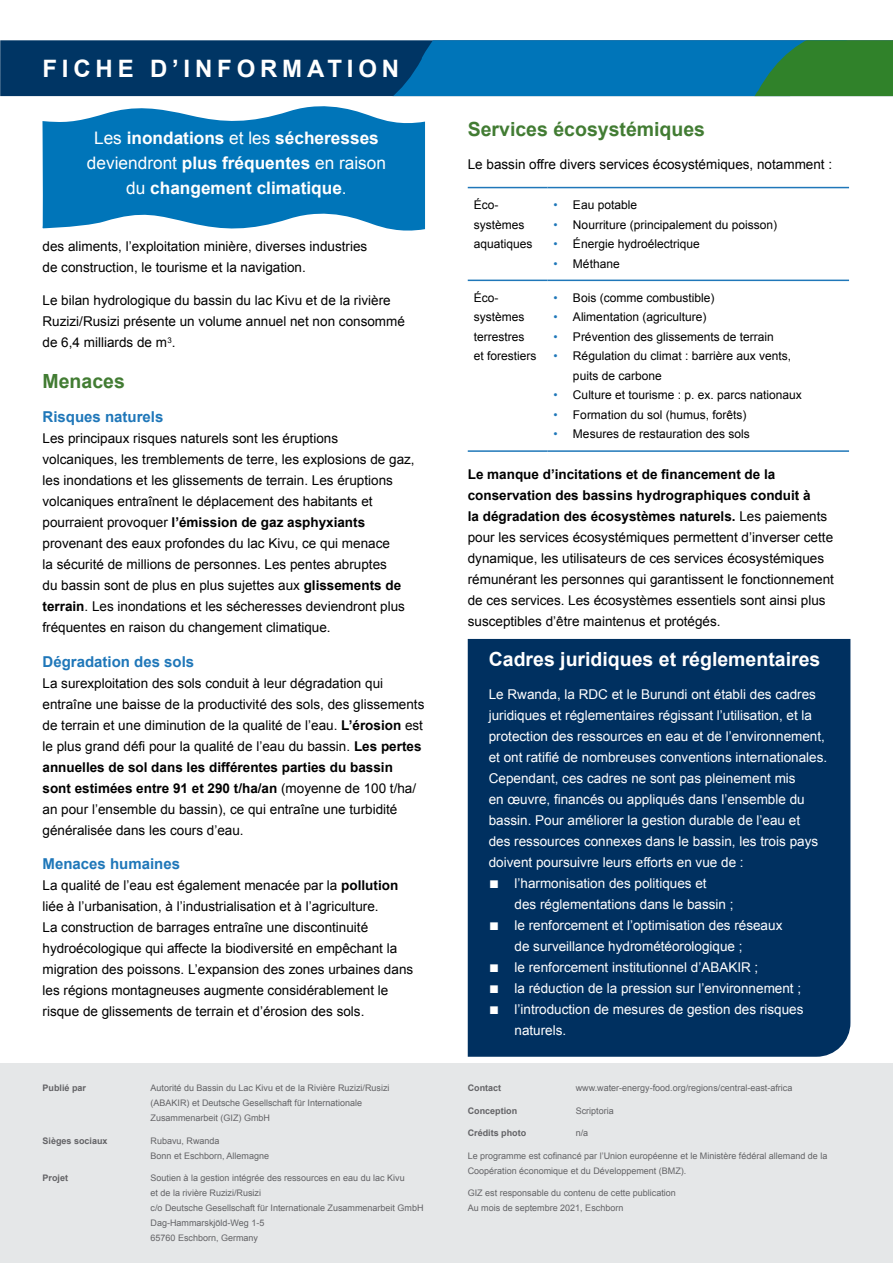
<style>
.page{position:relative;width:893px;height:1263px;background:#fff}
.page>*{position:absolute;margin:0;border:0;box-sizing:border-box;transform-origin:0 0}
.Capital_heading{font:700 24px "Arial";letter-spacing:.2em;color:#fff}
.H1_white{font:700 19.5px "Arial";color:#fff}
.t1{font:700 19.5px "Arial";color:#427c33}
.Caption_white{font:700 17.25px/24.8px "Arial";color:#fff;text-align:center}
.t2{font:700 15px "Arial";color:#1f77b9}
.Body{font:13.5px/21px "Arial";color:#000}
.Body_white{font:13.5px/21px "Arial";color:#fff}
.Body_bullets_white{font:13.5px/21px "Arial";color:#fff}
.Table_Body_bullets{font:12px/19.5px "Arial";color:#000}
.Table_Body{font:12px/19.5px "Arial";color:#000}
.t3{font:9px/15px "Arial";color:#636366}
.t4{font:700 9px "Arial";color:#636366}
.s1{font-weight:400}
.s2{font-weight:700}
.s3{color:#1f77b9}
.s4{font-size:16.5px}
</style>
<div class="page">
<svg style="left:43px;top:106px;width:382px;height:125px;background:#2388c2"></svg>
<div style="left:468px;top:639px;width:382px;height:418px;background:#003060"></div>
<hr style="left:468px;top:280px;width:79px;height:1px;background:#1f77b9">
<hr style="left:547px;top:280px;width:302px;height:1px;background:#1f77b9">
<hr style="left:468px;top:187px;width:79px;height:1px;background:#1f77b9">
<hr style="left:547px;top:187px;width:302px;height:1px;background:#1f77b9">
<hr style="left:468px;top:450px;width:79px;height:2px;background:#1f77b9">
<hr style="left:547px;top:450px;width:302px;height:2px;background:#1f77b9">
<svg style="left:0;top:40px;width:893px;height:56px;background:#07597f"></svg>
<div style="left:0;top:1063px;width:893px;height:200px;background:#e5e7e8"></div>
<p class="Capital_heading" style="left:43px;top:53px;width:358px">FICHE D’INFORMATION</p>
<p class="Caption_white" style="left:87px;top:127px;width:301px"><span class="s1">Les</span> inondations <span class="s1">et les</span> sécheresses <span class="s1">deviendront</span> plus fréquentes <span class="s1">en raison du</span> changement climatique<span class="s1">.</span></p>
<p class="Body" style="left:43px;top:236px;width:326px">des aliments, l’exploitation minière, diverses industries de construction, le tourisme et la navigation.</p>
<p class="Body" style="left:43px;top:290px;width:364px">Le bilan hydrologique du bassin du lac Kivu et de la rivière<br>Ruzizi/Rusizi présente un volume annuel net non consommé de 6,4 milliards de m<sup>3</sup>.</p>
<h1 class="t1" style="left:43px;top:368px;width:84px">Menaces</h1>
<h2 class="t2" style="left:43px;top:407px;width:122px">Risques naturels</h2>
<p class="Body" style="left:43px;top:428px;width:374px">Les principaux risques naturels sont les éruptions volcaniques, les tremblements de terre, les explosions de gaz, les inondations et les glissements de terrain. Les éruptions volcaniques entraînent le déplacement des habitants et pourraient provoquer <span class="s2">l’émission de gaz asphyxiants </span>provenant des eaux profondes du lac Kivu, ce qui menace<br>la sécurité de millions de personnes. Les pentes abruptes<br>du bassin sont de plus en plus sujettes aux <span class="s2">glissements de terrain</span>. Les inondations et les sécheresses deviendront plus fréquentes en raison du changement climatique.</p>
<h2 class="t2" style="left:43px;top:652px;width:153px">Dégradation des sols</h2>
<p class="Body" style="left:43px;top:673px;width:383px">La surexploitation des sols conduit à leur dégradation qui entraîne une baisse de la productivité des sols, des glissements de terrain et une diminution de la qualité de l’eau. <span class="s2">L’érosion</span> est le plus grand défi pour la qualité de l’eau du bassin. <span class="s2">Les pertes annuelles de sol dans les différentes parties du bassin sont estimées entre 91 et 290 t/ha/an</span> (moyenne de 100 t/ha/ an pour l’ensemble du bassin), ce qui entraîne une turbidité généralisée dans les cours d’eau.</p>
<h2 class="t2" style="left:43px;top:854px;width:139px">Menaces humaines</h2>
<p class="Body" style="left:43px;top:875px;width:372px">La qualité de l’eau est également menacée par la <span class="s2">pollution </span>liée à l’urbanisation, à l’industrialisation et à l’agriculture.<br>La construction de barrages entraîne une discontinuité hydroécologique qui affecte la biodiversité en empêchant la migration des poissons. L’expansion des zones urbaines dans les régions montagneuses augmente considérablement le risque de glissements de terrain et d’érosion des sols.</p>
<p class="t4" style="left:43px;top:1082px;width:45px">Publié par</p>
<p class="t3" style="left:151px;top:1081px;width:241px">Autorité du Bassin du Lac Kivu et de la Rivière Ruzizi/Rusizi (ABAKIR) et Deutsche Gesellschaft für Internationale<br>Zusammenarbeit (GIZ) GmbH</p>
<p class="t4" style="left:43px;top:1134px;width:67px">Sièges sociaux</p>
<p class="t3" style="left:151px;top:1133px;width:120px">Rubavu, Rwanda<br>Bonn et Eschborn, Allemagne</p>
<p class="t4" style="left:43px;top:1172px;width:27px">Projet</p>
<p class="t3" style="left:151px;top:1171px;width:275px">Soutien à la gestion intégrée des ressources en eau du lac Kivu<br>et de la rivière Ruzizi/Rusizi<br>c/o Deutsche Gesellschaft für Internationale Zusammenarbeit GmbH Dag-Hammarskjöld-Weg 1-5<br>65760 Eschborn, Germany</p>
<h1 class="t1" style="left:468px;top:116px;width:239px">Services écosystémiques</h1>
<p class="Body" style="left:468px;top:154px;width:366px">Le bassin offre divers services écosystémiques, notamment :</p>
<p class="Table_Body" style="left:474px;top:195px;width:60px">Éco&shy;systèmes aquatiques</p>
<p class="Table_Body_bullets" style="left:553px;top:195px;width:85px"><span class="s3">•</span> Eau potable</p>
<p class="Table_Body_bullets" style="left:553px;top:215px;width:225px"><span class="s3">•</span> Nourriture (principalement du poisson)</p>
<p class="Table_Body_bullets" style="left:553px;top:234px;width:148px"><span class="s3">•</span> Énergie hydroélectrique</p>
<p class="Table_Body_bullets" style="left:553px;top:254px;width:68px"><span class="s3">•</span> Méthane</p>
<p class="Table_Body" style="left:474px;top:288px;width:64px">Éco&shy;systèmes terrestres et forestiers</p>
<p class="Table_Body_bullets" style="left:553px;top:288px;width:162px"><span class="s3">•</span> Bois (comme combustible)</p>
<p class="Table_Body_bullets" style="left:553px;top:307px;width:154px"><span class="s3">•</span> Alimentation (agriculture)</p>
<p class="Table_Body_bullets" style="left:553px;top:327px;width:222px"><span class="s3">•</span> Prévention des glissements de terrain</p>
<p class="Table_Body_bullets" style="left:573px;top:346px;width:220px;text-indent:-20px"><span class="s3">•</span> Régulation du climat : barrière aux vents, puits de carbone</p>
<p class="Table_Body_bullets" style="left:553px;top:385px;width:250px"><span class="s3">•</span> Culture et tourisme : p. ex. parcs nationaux</p>
<p class="Table_Body_bullets" style="left:553px;top:405px;width:194px"><span class="s3">•</span> Formation du sol (humus, forêts)</p>
<p class="Table_Body_bullets" style="left:553px;top:424px;width:198px"><span class="s3">•</span> Mesures de restauration des sols</p>
<p class="Body" style="left:468px;top:464px;width:368px"><span class="s2">Le manque d’incitations et de financement de la conservation des bassins hydrographiques conduit à<br>la dégradation des écosystèmes naturels.</span> Les paiements pour les services écosystémiques permettent d’inverser cette dynamique, les utilisateurs de ces services écosystémiques rémunérant les personnes qui garantissent le fonctionnement de ces services. Les écosystèmes essentiels sont ainsi plus susceptibles d’être maintenus et protégés.</p>
<p class="H1_white" style="left:489px;top:647px;width:333px">Cadres juridiques et réglementaires</p>
<p class="Body_white" style="left:489px;top:684px;width:340px">Le Rwanda, la RDC et le Burundi ont établi des cadres juridiques et réglementaires régissant l’utilisation, et la protection des ressources en eau et de l’environnement, et ont ratifié de nombreuses conventions internationales.<br>Cependant, ces cadres ne sont pas pleinement mis<br>en œuvre, financés ou appliqués dans l’ensemble du bassin. Pour améliorer la gestion durable de l’eau et<br>des ressources connexes dans le bassin, les trois pays doivent poursuivre leurs efforts en vue de :</p>
<p class="Body_bullets_white" style="left:514px;top:873px;width:221px;text-indent:-26px"><span class="s4">■</span> l’harmonisation des politiques et<br>des réglementations dans le bassin ;</p>
<p class="Body_bullets_white" style="left:514px;top:915px;width:269px;text-indent:-26px"><span class="s4">■</span> le renforcement et l’optimisation des réseaux de surveillance hydrométéorologique ;</p>
<p class="Body_bullets_white" style="left:489px;top:957px;width:271px"><span class="s4">■</span> le renforcement institutionnel d’ABAKIR ;</p>
<p class="Body_bullets_white" style="left:489px;top:978px;width:314px"><span class="s4">■</span> la réduction de la pression sur l’environnement ;</p>
<p class="Body_bullets_white" style="left:514px;top:999px;width:290px;text-indent:-26px"><span class="s4">■</span> l’introduction de mesures de gestion des risques naturels.</p>
<p class="t4" style="left:468px;top:1082px;width:35px">Contact</p>
<p class="t3" style="left:576px;top:1081px;width:218px">www.water-energy-food.org/regions/central-east-africa</p>
<p class="t4" style="left:468px;top:1104px;width:51px">Conception</p>
<p class="t3" style="left:576px;top:1103px;width:40px">Scriptoria</p>
<p class="t4" style="left:468px;top:1127px;width:60px">Crédits photo</p>
<p class="t3" style="left:576px;top:1126px;width:14px">n/a</p>
<p class="t3" style="left:468px;top:1148px;width:361px">Le programme est cofinancé par l’Union européenne et le Ministère fédéral allemand de la<br>Coopération économique et du Développement (BMZ).</p>
<p class="t3" style="left:468px;top:1186px;width:210px">GIZ est responsable du contenu de cette publication<br>Au mois de septembre 2021, Eschborn</p>
</div>
